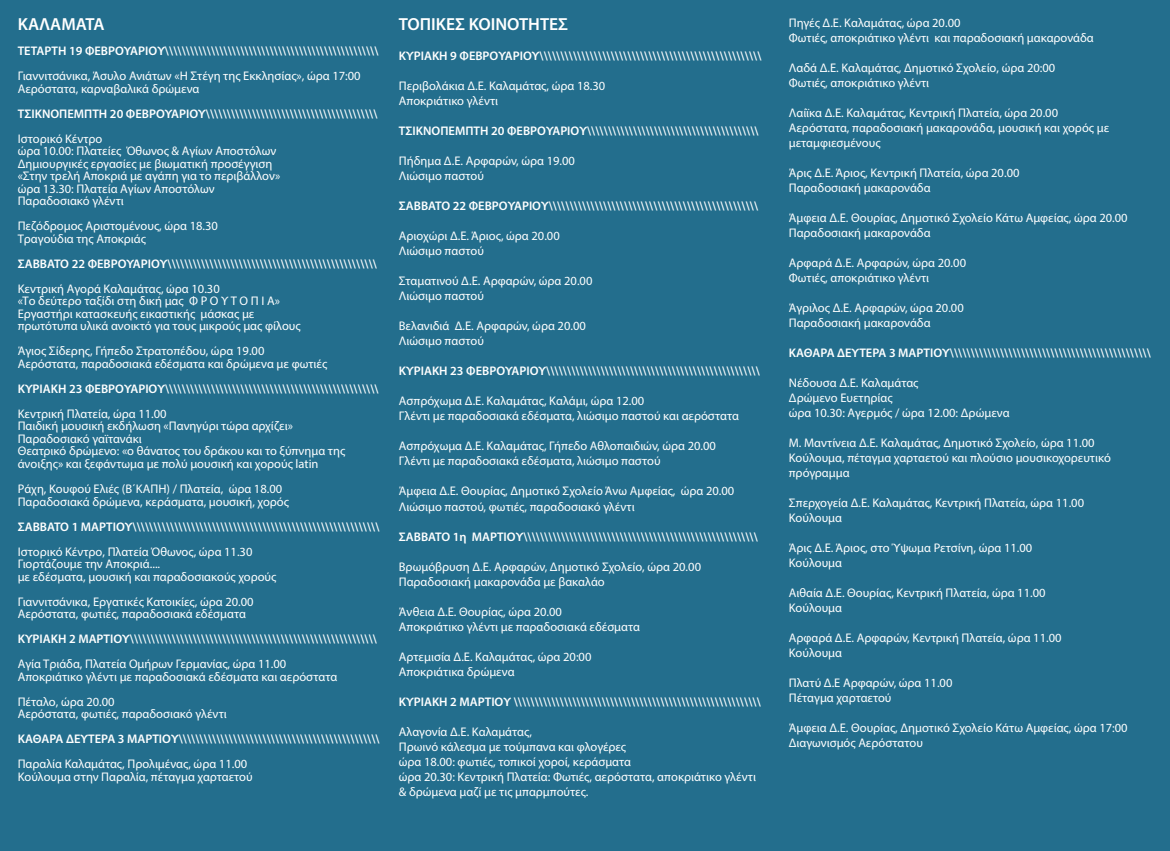
<style>
.page{position:relative;width:1170px;height:851px;background:#fff}
.page>*{position:absolute;margin:0;border:0;box-sizing:border-box;transform-origin:0 0}
.t1{font:600 17.5px "Myriad Pro";color:#fff}
.t2{font:12.5px/15px "Myriad Pro";color:#fff}
.t3{font:600 12.5px "Myriad Pro";color:#fff}
</style>
<div class="page">
<div style="left:0;top:0;width:1169px;height:850px;background:#236e8d"></div>
<h1 class="t1" style="left:18px;top:13px;width:88px">ΚΑΛΑΜΑΤΑ</h1>
<p class="t3" style="left:18px;top:43px;width:362px">ΤΕΤΑΡΤΗ 19 ΦΕΒΡΟΥΑΡΙΟΥ\\\\\\\\\\\\\\\\\\\\\\\\\\\\\\\\\\\\\\\\\\\\\\\\\\\</p>
<p class="t2" style="left:18px;top:70px;width:344px;line-height:12.5px">Γιαννιτσάνικα, Άσυλο Ανιάτων «Η Στέγη της Εκκλησίας», ώρα 17:00<br>Αερόστατα, καρναβαλικά δρώμενα</p>
<p class="t3" style="left:18px;top:105px;width:361px">ΤΣΙΚΝΟΠΕΜΠΤΗ 20 ΦΕΒΡΟΥΑΡΙΟΥ\\\\\\\\\\\\\\\\\\\\\\\\\\\\\\\\\\\\\\\\\</p>
<p class="t2" style="left:18px;top:132px;width:264px;line-height:12.5px">Ιστορικό Κέντρο<br>ώρα 10.00: Πλατείες Όθωνος &amp; Αγίων Αποστόλων Δημιουργικές εργασίες με βιωματική προσέγγιση «Στην τρελή Αποκριά με αγάπη για το περιβάλλον» ώρα 13.30: Πλατεία Αγίων Αποστόλων Παραδοσιακό γλέντι</p>
<p class="t2" style="left:18px;top:220px;width:202px;line-height:12.5px">Πεζόδρομος Αριστομένους, ώρα 18.30<br>Τραγούδια της Αποκριάς</p>
<p class="t3" style="left:18px;top:255px;width:361px">ΣΑΒΒΑΤΟ 22 ΦΕΒΡΟΥΑΡΙΟΥ\\\\\\\\\\\\\\\\\\\\\\\\\\\\\\\\\\\\\\\\\\\\\\\\\\</p>
<p class="t2" style="left:18px;top:282px;width:284px;line-height:12.5px">Κεντρική Αγορά Καλαμάτας, ώρα 10.30<br>«Το δεύτερο ταξίδι στη δική μας Φ Ρ Ο Υ Τ Ο Π Ι Α» Εργαστήρι κατασκευής εικαστικής μάσκας με πρωτότυπα υλικά ανοικτό για τους μικρούς μας φίλους</p>
<p class="t2" style="left:18px;top:345px;width:311px;line-height:12.5px">Άγιος Σίδερης, Γήπεδο Στρατοπέδου, ώρα 19.00<br>Αερόστατα, παραδοσιακά εδέσματα και δρώμενα με φωτιές</p>
<p class="t3" style="left:18px;top:380px;width:362px">ΚΥΡΙΑΚΗ 23 ΦΕΒΡΟΥΑΡΙΟΥ\\\\\\\\\\\\\\\\\\\\\\\\\\\\\\\\\\\\\\\\\\\\\\\\\\\</p>
<p class="t2" style="left:18px;top:407px;width:329px;line-height:12.5px">Κεντρική Πλατεία, ώρα 11.00<br>Παιδική μουσική εκδήλωση «Πανηγύρι τώρα αρχίζει» Παραδοσιακό γαϊτανάκι<br>Θεατρικό δρώμενο: «ο θάνατος του δράκου και το ξύπνημα της άνοιξης» και ξεφάντωμα με πολύ μουσική και χορούς latin</p>
<p class="t2" style="left:18px;top:482px;width:273px;line-height:12.5px">Ράχη, Κουφού Ελιές (Β΄ΚΑΠΗ) / Πλατεία, ώρα 18.00<br>Παραδοσιακά δρώμενα, κεράσματα, μουσική, χορός</p>
<p class="t3" style="left:18px;top:518px;width:363px">ΣΑΒΒΑΤΟ 1 ΜΑΡΤΙΟΥ\\\\\\\\\\\\\\\\\\\\\\\\\\\\\\\\\\\\\\\\\\\\\\\\\\\\\\\\\\\</p>
<p class="t2" style="left:18px;top:545px;width:260px;line-height:12.5px">Ιστορικό Κέντρο, Πλατεία Όθωνος, ώρα 11.30<br>Γιορτάζουμε την Αποκριά....<br>με εδέσματα, μουσική και παραδοσιακούς χορούς</p>
<p class="t2" style="left:18px;top:595px;width:237px;line-height:12.5px">Γιαννιτσάνικα, Εργατικές Κατοικίες, ώρα 20.00<br>Αερόστατα, φωτιές, παραδοσιακά εδέσματα</p>
<p class="t3" style="left:18px;top:630px;width:361px">ΚΥΡΙΑΚΗ 2 ΜΑΡΤΙΟΥ\\\\\\\\\\\\\\\\\\\\\\\\\\\\\\\\\\\\\\\\\\\\\\\\\\\\\\\\\\\</p>
<p class="t2" style="left:18px;top:657px;width:321px;line-height:12.5px">Aγία Τριάδα, Πλατεία Ομήρων Γερμανίας, ώρα 11.00<br>Αποκριάτικο γλέντι με παραδοσιακά εδέσματα και αερόστατα</p>
<p class="t2" style="left:18px;top:695px;width:211px;line-height:12.5px">Πέταλο, ώρα 20.00<br>Αερόστατα, φωτιές, παραδοσιακό γλέντι</p>
<p class="t3" style="left:18px;top:730px;width:363px">ΚΑΘΑΡΑ ΔΕΥΤΕΡΑ 3 ΜΑΡΤΙΟΥ\\\\\\\\\\\\\\\\\\\\\\\\\\\\\\\\\\\\\\\\\\\\\\\\</p>
<p class="t2" style="left:18px;top:757px;width:236px;line-height:12.5px">Παραλία Καλαμάτας, Προλιμένας, ώρα 11.00<br>Κούλουμα στην Παραλία, πέταγμα χαρταετού</p>
<h1 class="t1" style="left:399px;top:13px;width:171px">ΤΟΠΙΚΕΣ ΚΟΙΝΟΤΗΤΕΣ</h1>
<p class="t3" style="left:399px;top:48px;width:364px">ΚΥΡΙΑΚΗ 9 ΦΕΒΡΟΥΑΡΙΟΥ\\\\\\\\\\\\\\\\\\\\\\\\\\\\\\\\\\\\\\\\\\\\\\\\\\\\\</p>
<p class="t2" style="left:399px;top:78px;width:208px">Περιβολάκια Δ.Ε. Καλαμάτας, ώρα 18.30<br>Αποκριάτικο γλέντι</p>
<p class="t3" style="left:399px;top:123px;width:361px">ΤΣΙΚΝΟΠΕΜΠΤΗ 20 ΦΕΒΡΟΥΑΡΙΟΥ\\\\\\\\\\\\\\\\\\\\\\\\\\\\\\\\\\\\\\\\\</p>
<p class="t2" style="left:399px;top:153px;width:178px">Πήδημα Δ.Ε. Αρφαρών, ώρα 19.00<br>Λιώσιμο παστού</p>
<p class="t3" style="left:399px;top:198px;width:361px">ΣΑΒΒΑΤΟ 22 ΦΕΒΡΟΥΑΡΙΟΥ\\\\\\\\\\\\\\\\\\\\\\\\\\\\\\\\\\\\\\\\\\\\\\\\\\</p>
<p class="t2" style="left:399px;top:228px;width:162px">Αριοχώρι Δ.Ε. Άριος, ώρα 20.00<br>Λιώσιμο παστού</p>
<p class="t2" style="left:399px;top:273px;width:195px">Σταματινού Δ.Ε. Αρφαρών, ώρα 20.00<br>Λιώσιμο παστού</p>
<p class="t2" style="left:399px;top:318px;width:188px">Βελανιδιά Δ.Ε. Αρφαρών, ώρα 20.00<br>Λιώσιμο παστού</p>
<p class="t3" style="left:399px;top:363px;width:362px">ΚΥΡΙΑΚΗ 23 ΦΕΒΡΟΥΑΡΙΟΥ\\\\\\\\\\\\\\\\\\\\\\\\\\\\\\\\\\\\\\\\\\\\\\\\\\\</p>
<p class="t2" style="left:399px;top:393px;width:341px">Ασπρόχωμα Δ.Ε. Καλαμάτας, Καλάμι, ώρα 12.00<br>Γλέντι με παραδοσιακά εδέσματα, λιώσιμο παστού και αερόστατα</p>
<p class="t2" style="left:399px;top:438px;width:318px">Ασπρόχωμα Δ.Ε. Καλαμάτας, Γήπεδο Αθλοπαιδιών, ώρα 20.00<br>Γλέντι με παραδοσιακά εδέσματα, λιώσιμο παστού</p>
<p class="t2" style="left:399px;top:483px;width:337px">Άμφεια Δ.Ε. Θουρίας, Δημοτικό Σχολείο Άνω Αμφείας, ώρα 20.00<br>Λιώσιμο παστού, φωτιές, παραδοσιακό γλέντι</p>
<p class="t3" style="left:399px;top:528px;width:360px">ΣΑΒΒΑΤΟ 1η ΜΑΡΤΙΟΥ\\\\\\\\\\\\\\\\\\\\\\\\\\\\\\\\\\\\\\\\\\\\\\\\\\\\\\\\</p>
<p class="t2" style="left:399px;top:558px;width:304px">Βρωμόβρυση Δ.Ε. Αρφαρών, Δημοτικό Σχολείο, ώρα 20.00<br>Παραδοσιακή μακαρονάδα με βακαλάο</p>
<p class="t2" style="left:399px;top:603px;width:242px">Άνθεια Δ.Ε. Θουρίας, ώρα 20.00<br>Αποκριάτικο γλέντι με παραδοσιακά εδέσματα</p>
<p class="t2" style="left:399px;top:648px;width:194px">Αρτεμισία Δ.Ε. Καλαμάτας, ώρα 20:00<br>Αποκριάτικα δρώμενα</p>
<p class="t3" style="left:399px;top:693px;width:363px">ΚΥΡΙΑΚΗ 2 ΜΑΡΤΙΟΥ \\\\\\\\\\\\\\\\\\\\\\\\\\\\\\\\\\\\\\\\\\\\\\\\\\\\\\\\\\\</p>
<p class="t2" style="left:399px;top:723px;width:358px">Αλαγονία Δ.Ε. Καλαμάτας,<br>Πρωινό κάλεσμα με τούμπανα και φλογέρες<br>ώρα 18.00: φωτιές, τοπικοί χοροί, κεράσματα<br>ώρα 20.30: Κεντρική Πλατεία: Φωτιές, αερόστατα, αποκριάτικο γλέντι &amp; δρώμενα μαζί με τις μπαρμπούτες.</p>
<p class="t2" style="left:788px;top:15px;width:306px">Πηγές Δ.Ε. Καλαμάτας, ώρα 20.00<br>Φωτιές, αποκριάτικο γλέντι και παραδοσιακή μακαρονάδα</p>
<p class="t2" style="left:788px;top:60px;width:268px">Λαδά Δ.Ε. Καλαμάτας, Δημοτικό Σχολείο, ώρα 20:00<br>Φωτιές, αποκριάτικο γλέντι</p>
<p class="t2" style="left:788px;top:105px;width:322px">Λαίϊκα Δ.Ε. Καλαμάτας, Κεντρική Πλατεία, ώρα 20.00<br>Αερόστατα, παραδοσιακή μακαρονάδα, μουσική και χορός με μεταμφιεσμένους</p>
<p class="t2" style="left:788px;top:165px;width:232px">Άρις Δ.Ε. Άριος, Κεντρική Πλατεία, ώρα 20.00<br>Παραδοσιακή μακαρονάδα</p>
<p class="t2" style="left:788px;top:210px;width:340px">Άμφεια Δ.Ε. Θουρίας, Δημοτικό Σχολείο Κάτω Αμφείας, ώρα 20.00<br>Παραδοσιακή μακαρονάδα</p>
<p class="t2" style="left:788px;top:255px;width:179px">Αρφαρά Δ.Ε. Αρφαρών, ώρα 20.00<br>Φωτιές, αποκριάτικο γλέντι</p>
<p class="t2" style="left:788px;top:300px;width:176px">Άγριλος Δ.Ε. Αρφαρών, ώρα 20.00<br>Παραδοσιακή μακαρονάδα</p>
<p class="t3" style="left:788px;top:344px;width:363px">ΚΑΘΑΡΑ ΔΕΥΤΕΡΑ 3 ΜΑΡΤΙΟΥ\\\\\\\\\\\\\\\\\\\\\\\\\\\\\\\\\\\\\\\\\\\\\\\\</p>
<p class="t2" style="left:788px;top:375px;width:222px">Νέδουσα Δ.Ε. Καλαμάτας<br>Δρώμενο Ευετηρίας<br>ώρα 10.30: Αγερμός / ώρα 12.00: Δρώμενα</p>
<p class="t2" style="left:788px;top:435px;width:323px">M. Μαντίνεια Δ.Ε. Καλαμάτας, Δημοτικό Σχολείο, ώρα 11.00<br>Κούλουμα, πέταγμα χαρταετού και πλούσιο μουσικοχορευτικό πρόγραμμα</p>
<p class="t2" style="left:788px;top:495px;width:297px">Σπερχογεία Δ.Ε. Καλαμάτας, Κεντρική Πλατεία, ώρα 11.00<br>Κούλουμα</p>
<p class="t2" style="left:788px;top:540px;width:245px">Άρις Δ.Ε. Άριος, στο Ύψωμα Ρετσίνη, ώρα 11.00<br>Κούλουμα</p>
<p class="t2" style="left:788px;top:585px;width:258px">Αιθαία Δ.Ε. Θουρίας, Κεντρική Πλατεία, ώρα 11.00<br>Κούλουμα</p>
<p class="t2" style="left:788px;top:630px;width:274px">Αρφαρά Δ.Ε. Αρφαρών, Κεντρική Πλατεία, ώρα 11.00<br>Κούλουμα</p>
<p class="t2" style="left:788px;top:675px;width:165px">Πλατύ Δ.Ε Αρφαρών, ώρα 11.00<br>Πέταγμα χαρταετού</p>
<p class="t2" style="left:788px;top:720px;width:340px">Άμφεια Δ.Ε. Θουρίας, Δημοτικό Σχολείο Κάτω Αμφείας, ώρα 17:00<br>Διαγωνισμός Αερόστατου</p>
</div>
